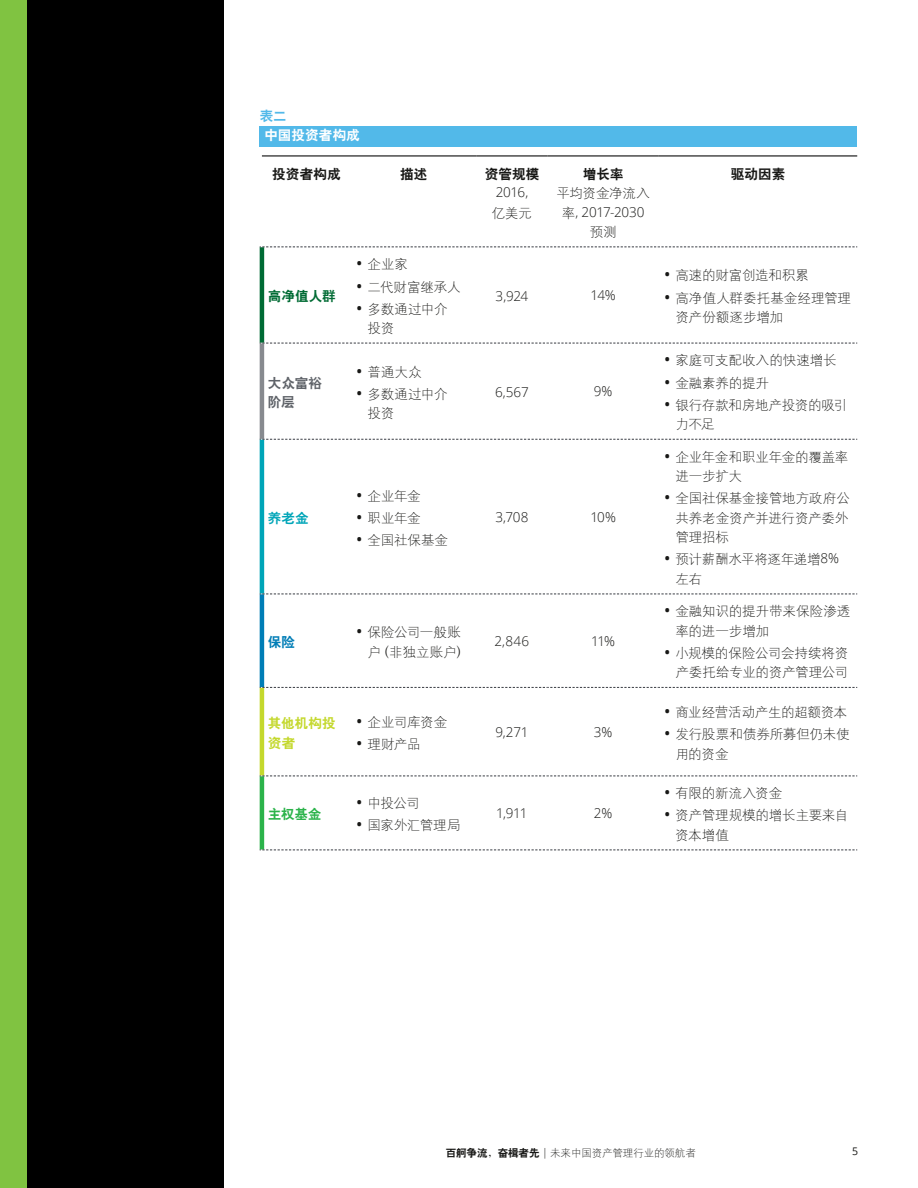
<style>
.page{position:relative;width:918px;height:1188px;background:#fff}
.page>*{position:absolute;margin:0;border:0;box-sizing:border-box;transform-origin:0 0}
.t1{font:13.5px/19.5px "H Yg 1 gj";letter-spacing:-.01em;color:#181816}
.t2{font:300 13.5px "Open Sans";letter-spacing:-.02em;color:#181816}
.t3{font:13.5px "H Yb 2 gj";letter-spacing:.01em;color:#181816}
.t4{font:13.5px "H Yb 2 gj";letter-spacing:.01em;color:#fff}
.t5{font:13.5px/19.5px "H Yb 2 gj";letter-spacing:.015em;color:#c4d82d}
.t6{font:13.5px/19.5px "H Yb 2 gj";letter-spacing:-.005em;color:#5f6369}
.t7{font:13.5px "H Yb 2 gj";letter-spacing:.005em;color:#006b34}
.t8{font:13.5px "H Yb 2 gj";color:#2bb34a}
.t9{font:13.5px "H Yb 2 gj";color:#00a5b8}
.t10{font:13.5px "H Yb 2 gj";color:#52b9e9}
.t11{font:13.5px "H Yb 2 gj";color:#007db6}
.t12{font:10.5px "H Yg 1 gj";letter-spacing:-.01em;color:#181816}
.t13{font:10.5px "Open Sans";color:#181816}
.s1{font-family:"H Yg 1 gj";font-weight:400}
.s2{font-family:"Open Sans";font-weight:700}
.s3{font-family:"H Ya 6 gj"}
.s4{font-family:"Open Sans";font-weight:300}
.s5{font-family:"H Yb 2 gj"}
</style>
<div class="page">
<div style="left:0;top:0;width:27px;height:1188px;background:#80c341"></div>
<div style="left:27px;top:0;width:197px;height:1188px;background:#000"></div>
<div style="left:260px;top:126px;width:597px;height:20px;background:#52b9e9"></div>
<hr style="left:260px;top:776px;width:4px;height:74px;background:#2bb34a">
<hr style="left:260px;top:688px;width:4px;height:88px;background:#c4d82d">
<hr style="left:260px;top:594px;width:4px;height:93px;background:#007db6">
<hr style="left:260px;top:440px;width:4px;height:154px;background:#00a5b8">
<hr style="left:260px;top:247px;width:4px;height:96px;background:#006b34">
<hr style="left:260px;top:343px;width:4px;height:96px;background:#878a8f">
<hr style="left:262px;top:155px;width:89px;height:1px;background:#000">
<hr style="left:351px;top:155px;width:125px;height:1px;background:#000">
<hr style="left:476px;top:155px;width:72px;height:1px;background:#000">
<hr style="left:548px;top:155px;width:111px;height:1px;background:#000">
<hr style="left:659px;top:155px;width:198px;height:1px;background:#000">
<svg style="left:260px;top:247px;width:597px;height:1px"></svg>
<svg style="left:261px;top:343px;width:596px;height:1px"></svg>
<svg style="left:260px;top:439px;width:597px;height:1px"></svg>
<svg style="left:260px;top:594px;width:597px;height:1px"></svg>
<svg style="left:260px;top:687px;width:597px;height:1px"></svg>
<svg style="left:260px;top:776px;width:597px;height:1px"></svg>
<svg style="left:260px;top:850px;width:597px;height:1px"></svg>
<p class="t10" style="left:260px;top:110px;width:29px">表二</p>
<p class="t4" style="left:265px;top:129px;width:97px">中国投资者构成</p>
<p class="t3" style="left:272px;top:167px;width:70px">投资者构成</p>
<p class="t3" style="left:400px;top:167px;width:29px">描述</p>
<p class="t3" style="left:485px;top:167px;width:56px">资管规模</p>
<p class="t2" style="left:496px;top:183px;width:34px">2016,</p>
<p class="t1" style="left:492px;top:203px;width:42px">亿美元</p>
<p class="t3" style="left:583px;top:167px;width:42px">增长率</p>
<p class="t1" style="left:557px;top:183px;width:95px">平均资金净流入</p>
<p class="t2" style="left:562px;top:202px;width:84px"><span class="s1">率</span>, 2017-2030</p>
<p class="t1" style="left:590px;top:222px;width:28px">预测</p>
<p class="t7" style="left:268px;top:290px;width:69px">高净值人群</p>
<p class="t6" style="left:268px;top:373px;width:56px">大众富裕阶层</p>
<p class="t1" style="left:357px;top:255px;width:53px"><span class="s2">•</span> 企业家</p>
<p class="t1" style="left:357px;top:277px;width:105px"><span class="s2">•</span> 二代财富继承人</p>
<p class="t1" style="left:368px;top:299px;width:81px;text-indent:-11px"><span class="s2">•</span> 多数通过中介投资</p>
<p class="t2" style="left:496px;top:287px;width:34px">3,924</p>
<p class="t2" style="left:591px;top:286px;width:27px">14%</p>
<p class="t1" style="left:357px;top:362px;width:67px"><span class="s2">•</span> 普通大众</p>
<p class="t1" style="left:368px;top:384px;width:81px;text-indent:-11px"><span class="s2">•</span> 多数通过中介投资</p>
<p class="t2" style="left:495px;top:383px;width:35px">6,567</p>
<p class="t2" style="left:594px;top:382px;width:20px">9%</p>
<p class="t9" style="left:268px;top:511px;width:42px">养老金</p>
<p class="t1" style="left:357px;top:486px;width:65px"><span class="s2">•</span> 企业年金</p>
<p class="t1" style="left:357px;top:508px;width:65px"><span class="s2">•</span> 职业年金</p>
<p class="t1" style="left:357px;top:530px;width:93px"><span class="s2">•</span> 全国社保基金</p>
<p class="t2" style="left:495px;top:508px;width:35px">3,708</p>
<p class="t2" style="left:590px;top:508px;width:27px">10%</p>
<p class="t11" style="left:268px;top:635px;width:29px">保险</p>
<p class="t1" style="left:368px;top:622px;width:103px;text-indent:-11px"><span class="s2">•</span> 保险公司一般账户<span class="s3">（</span>非独立账户<span class="s3">）</span></p>
<p class="t2" style="left:495px;top:632px;width:36px">2,846</p>
<p class="t2" style="left:591px;top:632px;width:26px">11%</p>
<p class="t5" style="left:268px;top:713px;width:69px">其他机构投资者</p>
<p class="t1" style="left:357px;top:712px;width:92px"><span class="s2">•</span> 企业司库资金</p>
<p class="t1" style="left:357px;top:734px;width:65px"><span class="s2">•</span> 理财产品</p>
<p class="t8" style="left:268px;top:807px;width:55px">主权基金</p>
<p class="t1" style="left:357px;top:793px;width:64px"><span class="s2">•</span> 中投公司</p>
<p class="t1" style="left:357px;top:815px;width:105px"><span class="s2">•</span> 国家外汇管理局</p>
<p class="t2" style="left:495px;top:723px;width:34px">9,271</p>
<p class="t2" style="left:594px;top:723px;width:20px">3%</p>
<p class="t2" style="left:496px;top:804px;width:33px">1,911</p>
<p class="t2" style="left:594px;top:804px;width:20px">2%</p>
<p class="t3" style="left:731px;top:167px;width:56px">驱动因素</p>
<p class="t1" style="left:665px;top:266px;width:146px"><span class="s2">•</span> 高速的财富创造和积累</p>
<p class="t1" style="left:675px;top:288px;width:177px;text-indent:-11px"><span class="s2">•</span> 高净值人群委托基金经理管理资产份额逐步增加</p>
<p class="t1" style="left:665px;top:351px;width:173px"><span class="s2">•</span> 家庭可支配收入的快速增长</p>
<p class="t1" style="left:665px;top:373px;width:106px"><span class="s2">•</span> 金融素养的提升</p>
<p class="t1" style="left:675px;top:395px;width:174px;text-indent:-11px"><span class="s2">•</span> 银行存款和房地产投资的吸引力不足</p>
<p class="t1" style="left:675px;top:447px;width:174px;text-indent:-11px"><span class="s2">•</span> 企业年金和职业年金的覆盖率进一步扩大</p>
<p class="t1" style="left:675px;top:489px;width:176px;text-align:justify;text-indent:-11px"><span class="s2">•</span> 全国社保基金接管地方政府公共养老金资产并进行资产委外管理招标</p>
<p class="t1" style="left:675px;top:550px;width:165px;text-indent:-11px"><span class="s2">•</span> 预计薪酬水平将逐年递增<span class="s4">8%</span>左右</p>
<p class="t1" style="left:675px;top:601px;width:177px;text-indent:-11px"><span class="s2">•</span> 金融知识的提升带来保险渗透率的进一步增加</p>
<p class="t1" style="left:665px;top:643px;width:185px;text-align:right"><span class="s2">•</span> 小规模的保险公司会持续将资产委托给专业的资产管理公司</p>
<p class="t1" style="left:665px;top:702px;width:184px"><span class="s2">•</span> 商业经营活动产生的超额资本</p>
<p class="t1" style="left:675px;top:724px;width:176px;text-indent:-11px"><span class="s2">•</span> 发行股票和债券所募但仍未使用的资金</p>
<p class="t1" style="left:665px;top:783px;width:119px"><span class="s2">•</span> 有限的新流入资金</p>
<p class="t1" style="left:675px;top:806px;width:174px;text-indent:-11px"><span class="s2">•</span> 资产管理规模的增长主要来自资本增值</p>
<p class="t12" style="left:446px;top:1147px;width:252px"><span class="s5">百舸争流</span><span class="s3">，</span><span class="s5">奋楫者先</span> <span class="s4">|</span> 未来中国资产管理行业的领航者</p>
<p class="t13" style="left:852px;top:1144px;width:8px">5</p>
</div>
